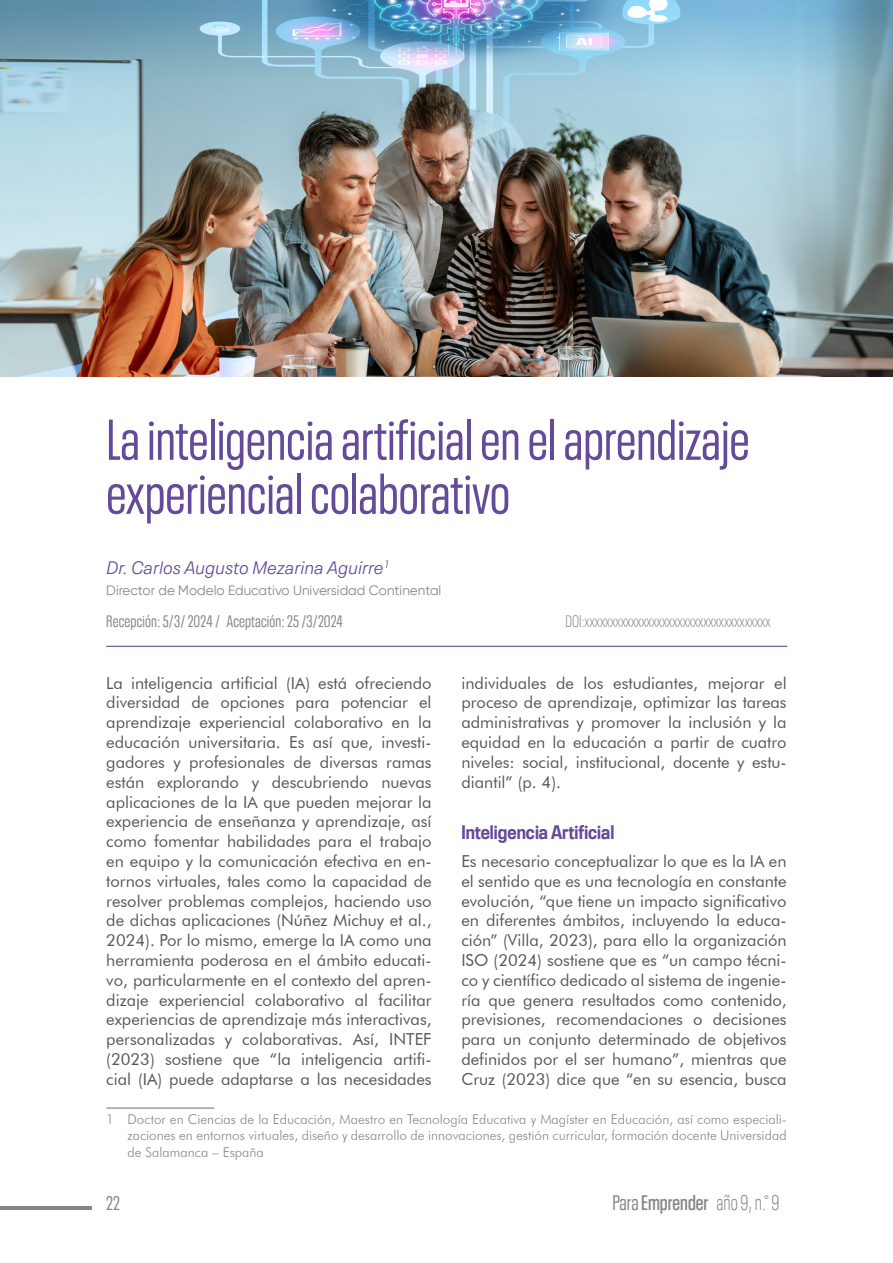
<style>
.page{position:relative;width:893px;height:1263px;background:#fff}
.page>*{position:absolute;margin:0;border:0;box-sizing:border-box;transform-origin:0 0}
.t1{font:condensed 57px/54px "Neue Plak";color:#644a98}
.t2{font:600 condensed 21px "Neue Plak";color:#878787}
.t3{font:700 condensed 19.5px "Neue Plak";color:#644a98}
.t4{font:condensed 19.5px "Neue Plak";color:#878787}
.t5{font:italic 300 18px "Neue Plak Text";color:#644a98}
.t6{font:16.5px/19.8px "Futura BT";color:#575756;text-align:justify}
.t7{font:300 condensed 16.5px "Neue Plak";letter-spacing:.005em;color:#878787}
.t8{font:condensed 16.5px "Neue Plak";letter-spacing:.01em;color:#878787}
.t9{font:300 13.5px/16.2px "Futura BT";color:#878787;text-align:justify}
.t10{font:13.5px "Gilroy";color:#878787}
.s1{font-weight:400}
.s2{font-weight:300}
</style>
<div class="page">
<hr style="left:0;top:1206px;width:91px;height:4px;background:#878787">
<img style="left:0;top:0;width:893px;height:376px">
<hr style="left:106px;top:646px;width:681px;height:1px;background:#644a98">
<hr style="left:106px;top:1107px;width:108px;height:2px;background:#9d9d9c">
<h1 class="t1" style="left:106px;top:408px;width:645px">La inteligencia artificial en el aprendizaje experiencial colaborativo</h1>
<p class="t5" style="left:106px;top:553px;width:285px">Dr. Carlos Augusto Mezarina Aguirre<sup>1</sup></p>
<p class="t10" style="left:106px;top:581px;width:337px">Director de Modelo Educativo Universidad Continental</p>
<p class="t8" style="left:106px;top:610px;width:238px">Recepción: 5/3/ 2024 / Aceptación: 25 /3/2024</p>
<p class="t7" style="left:565px;top:610px;width:206px">DOI:xxxxxxxxxxxxxxxxxxxxxxxxxxxxxxxxxxxx</p>
<p class="t6" style="left:106px;top:673px;width:327px">La inteligencia artificial (IA) está ofreciendo diversidad de opciones para potenciar el aprendizaje experiencial colaborativo en la educación universitaria. Es así que, investi&shy;gadores y profesionales de diversas ramas están explorando y descubriendo nuevas aplicaciones de la IA que pueden mejorar la experiencia de enseñanza y aprendizaje, así como fomentar habilidades para el trabajo en equipo y la comunicación efectiva en en&shy;tornos virtuales, tales como la capacidad de resolver problemas complejos, haciendo uso de dichas aplicaciones (Núñez Michuy et al., 2024). Por lo mismo, emerge la IA como una herramienta poderosa en el ámbito educati&shy;vo, particularmente en el contexto del apren&shy;dizaje experiencial colaborativo al facilitar experiencias de aprendizaje más interactivas, personalizadas y colaborativas. Así, INTEF (2023) sostiene que “la inteligencia artifi&shy;cial (IA) puede adaptarse a las necesidades</p>
<p class="t9" style="left:128px;top:1111px;width:661px;text-indent:-21px">1 Doctor en Ciencias de la Educación, Maestro en Tecnología Educativa y Magíster en Educación, así como especiali&shy;zaciones en entornos virtuales, diseño y desarrollo de innovaciones, gestión curricular, formación docente Universidad de Salamanca – España</p>
<p class="t6" style="left:461px;top:673px;width:327px">individuales de los estudiantes, mejorar el proceso de aprendizaje, optimizar las tareas administrativas y promover la inclusión y la equidad en la educación a partir de cuatro niveles: social, institucional, docente y estu&shy;diantil” (p. 4).<sup>1</sup></p>
<p class="t3" style="left:461px;top:817px;width:154px">Inteligencia Artificial</p>
<p class="t6" style="left:461px;top:851px;width:327px">Es necesario conceptualizar lo que es la IA en el sentido que es una tecnología en constante evolución, “que tiene un impacto significativo en diferentes ámbitos, incluyendo la educa&shy;ción” (Villa, 2023), para ello la organización ISO (2024) sostiene que es “un campo técni&shy;co y científico dedicado al sistema de ingenie&shy;ría que genera resultados como contenido, previsiones, recomendaciones o decisiones para un conjunto determinado de objetivos definidos por el ser humano”, mientras que Cruz (2023) dice que “en su esencia, busca</p>
<p class="t4" style="left:106px;top:1189px;width:15px">22</p>
<p class="t2" style="left:612px;top:1188px;width:169px"><span class="s1">Para</span> Emprender <span class="s2">año 9, n.° 9</span></p>
</div>
